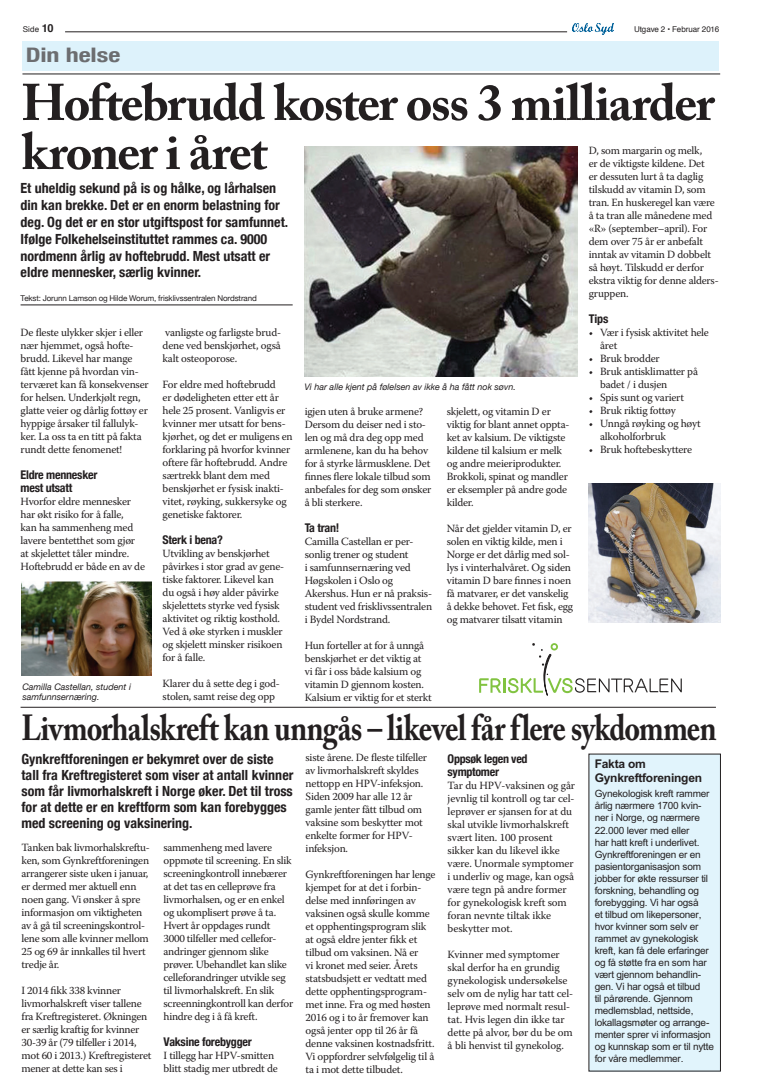
<style>
.page{position:relative;width:772px;height:1092px;background:#fff}
.page>*{position:absolute;margin:0;border:0;box-sizing:border-box;transform-origin:0 0}
.t1{font:700 51px/49px "Adobe Caslon Pro";letter-spacing:-.03em;color:#231f20}
.t2{font:700 36px "Adobe Caslon Pro";letter-spacing:-.02em;color:#231f20;scale:.83 1}
.t3{font:700 condensed 20px "Helvetica Neue";letter-spacing:-.005em;color:#6c6d70;scale:1.3 1}
.t4{font:700 condensed 14px/16.8px "Helvetica Neue";color:#231f20}
.t5{font:700 condensed 12px/13px "Helvetica Neue";letter-spacing:-.02em;color:#231f20}
.t6{font:700 12px/14px "M Arial";letter-spacing:-.02em;color:#231f20}
.t7{font:11px/13px "Warnock Pro";letter-spacing:-.02em;color:#231f20}
.t8{font:10px/12px "M Arial";letter-spacing:-.02em;color:#231f20}
.t9{font:italic 9px/10.8px "Helvetica Neue";color:#231f20}
.t10{font:8px "Helvetica Neue";letter-spacing:-.015em;color:#231f20}
.t11{font:8px "Helvetica";letter-spacing:-.005em;color:#231f20}
.s1{font-weight:700;font-size:11px}
</style>
<div class="page">
<hr style="left:65px;top:32px;width:501px;height:1px;background:#231f20">
<img style="left:572px;top:24px;width:41px;height:11px">
<div style="left:22px;top:41px;width:696px;height:30px;background:#ddf2fb"></div>
<hr style="left:22px;top:74px;width:697px;height:1px;background:#231f20">
<hr style="left:21px;top:305px;width:271px;height:1px;background:#231f20">
<img style="left:304px;top:146px;width:273px;height:230px">
<img style="left:22px;top:582px;width:129px;height:93px">
<img style="left:588px;top:483px;width:132px;height:139px">
<svg style="left:479px;top:643px;width:202px;height:52px"></svg>
<hr style="left:21px;top:707px;width:694px;height:1px;background:#231f20">
<div style="left:588px;top:754px;width:132px;height:316px;background:#e1f4fc"></div>
<p class="t11" style="left:23px;top:23px;width:32px">Side <span class="s1">10</span></p>
<p class="t11" style="left:633px;top:23px;width:86px">Utgave 2 • Februar 2016</p>
<h3 class="t3" style="left:26px;top:42px;width:74px">Din helse</h3>
<h1 class="t1" style="left:21px;top:78px;width:694px">Hoftebrudd koster oss 3 milliarder kroner i året</h1>
<p class="t4" style="left:21px;top:180px;width:269px">Et uheldig sekund på is og hålke, og lårhalsen din kan brekke. Det er en enorm belastning for deg. Og det er en stor utgiftspost for samfunnet.<br>Ifølge Folkehelseinstituttet rammes ca. 9000 nordmenn årlig av hoftebrudd. Mest utsatt er eldre mennesker, særlig kvinner.</p>
<p class="t10" style="left:21px;top:293px;width:237px">Tekst: Jorunn Lamson og Hilde Worum, frisklivssentralen Nordstrand</p>
<p class="t7" style="left:588px;top:143px;width:131px">D, som margarin og melk,<br>er de viktigste kildene. Det<br>er dessuten lurt å ta daglig tilskudd av vitamin D, som tran. En huskeregel kan være å ta tran alle månedene med «R» (september–april). For dem over 75 år er anbefalt inntak av vitamin D dobbelt så høyt. Tilskudd er derfor ekstra viktig for denne alders&shy;gruppen.</p>
<p class="t5" style="left:588px;top:312px;width:21px">Tips</p>
<p class="t7" style="left:599px;top:325px;width:110px;text-indent:-11px">• Vær i fysisk aktivitet hele året</p>
<p class="t7" style="left:588px;top:351px;width:72px">• Bruk brodder</p>
<p class="t7" style="left:599px;top:364px;width:99px;text-indent:-11px">• Bruk antisklimatter på badet / i dusjen</p>
<p class="t7" style="left:588px;top:390px;width:97px">• Spis sunt og variert</p>
<p class="t7" style="left:588px;top:403px;width:88px">• Bruk riktig fottøy</p>
<p class="t7" style="left:599px;top:416px;width:102px;text-indent:-11px">• Unngå røyking og høyt alkoholforbruk</p>
<p class="t7" style="left:588px;top:442px;width:105px">• Bruk hoftebeskyttere</p>
<p class="t7" style="left:21px;top:325px;width:129px">De fleste ulykker skjer i eller nær hjemmet, også hofte&shy;brudd. Likevel har mange fått kjenne på hvordan vin&shy;terværet kan få konsekvenser for helsen. Underkjølt regn, glatte veier og dårlig fottøy er hyppige årsaker til fallulyk&shy;ker. La oss ta en titt på fakta rundt dette fenomenet!</p>
<p class="t5" style="left:21px;top:468px;width:78px">Eldre mennesker mest utsatt</p>
<p class="t7" style="left:21px;top:494px;width:126px">Hvorfor eldre mennesker har økt risiko for å falle,<br>kan ha sammenheng med lavere bentetthet som gjør at skjelettet tåler mindre.<br>Hoftebrudd er både en av de</p>
<p class="t7" style="left:162px;top:325px;width:120px;text-align:justify">vanligste og farligste brud&shy;dene ved benskjørhet, også kalt osteoporose.</p>
<p class="t7" style="left:162px;top:377px;width:131px">For eldre med hoftebrudd<br>er dødeligheten etter ett år hele 25 prosent. Vanligvis er kvinner mer utsatt for bens&shy;kjørhet, og det er muligens en forklaring på hvorfor kvinner oftere får hoftebrudd. Andre særtrekk blant dem med benskjørhet er fysisk inakti&shy;vitet, røyking, sukkersyke og genetiske faktorer.</p>
<p class="t5" style="left:162px;top:533px;width:62px">Sterk i bena?</p>
<p class="t7" style="left:162px;top:546px;width:123px">Utvikling av benskjørhet påvirkes i stor grad av gene&shy;tiske faktorer. Likevel kan du også i høy alder påvirke skjelettets styrke ved fysisk aktivitet og riktig kosthold.<br>Ved å øke styrken i muskler og skjelett minsker risikoen for å falle.</p>
<p class="t7" style="left:162px;top:676px;width:119px">Klarer du å sette deg i god&shy;stolen, samt reise deg opp</p>
<p class="t9" style="left:304px;top:381px;width:213px">Vi har alle kjent på følelsen av ikke å ha fått nok søvn.</p>
<p class="t7" style="left:304px;top:405px;width:128px">igjen uten å bruke armene?<br>Dersom du deiser ned i sto&shy;len og må dra deg opp med armlenene, kan du ha behov for å styrke lårmusklene. Det finnes flere lokale tilbud som anbefales for deg som ønsker å bli sterkere.</p>
<p class="t5" style="left:304px;top:521px;width:36px">Ta tran!</p>
<p class="t7" style="left:304px;top:535px;width:129px">Camilla Castellan er per&shy;sonlig trener og student<br>i samfunnsernæring ved<br>Høgskolen i Oslo og<br>Akershus. Hun er nå praksis&shy;student ved frisklivssentralen i Bydel Nordstrand.</p>
<p class="t7" style="left:304px;top:639px;width:128px">Hun forteller at for å unngå benskjørhet er det viktig at vi får i oss både kalsium og vitamin D gjennom kosten.<br>Kalsium er viktig for et sterkt</p>
<p class="t7" style="left:446px;top:405px;width:124px">skjelett, og vitamin D er viktig for blant annet oppta&shy;ket av kalsium. De viktigste kildene til kalsium er melk og andre meieriprodukter.<br>Brokkoli, spinat og mandler er eksempler på andre gode kilder.</p>
<p class="t7" style="left:446px;top:522px;width:128px">Når det gjelder vitamin D, er solen en viktig kilde, men i<br>Norge er det dårlig med sol&shy;lys i vinterhalvåret. Og siden vitamin D bare finnes i noen få matvarer, er det vanskelig å dekke behovet. Fet fisk, egg og matvarer tilsatt vitamin</p>
<p class="t9" style="left:22px;top:680px;width:110px">Camilla Castellan, student i samfunnsernæring.</p>
<h2 class="t2" style="left:22px;top:706px;width:838px">Livmorhalskreft kan unngås – likevel får flere sykdommen</h2>
<p class="t4" style="left:21px;top:750px;width:273px;line-height:16px">Gynkreftforeningen er bekymret over de siste tall fra Kreftregisteret som viser at antall kvinner som får livmorhalskreft i Norge øker. Det til tross for at dette er en kreftform som kan forebygges med screening og vaksinering.</p>
<p class="t6" style="left:594px;top:757px;width:109px">Fakta om<br>Gynkreftforeningen</p>
<p class="t7" style="left:305px;top:750px;width:123px">siste årene. De fleste tilfeller av livmorhalskreft skyldes nettopp en HPV-infeksjon.<br>Siden 2009 har alle 12 år gamle jenter fått tilbud om vaksine som beskytter mot enkelte former for HPV&shy;infeksjon.</p>
<p class="t7" style="left:305px;top:867px;width:131px">Gynkreftforeningen har lenge kjempet for at det i forbin&shy;delse med innføringen av vaksinen også skulle komme et opphentingsprogram slik at også eldre jenter fikk et tilbud om vaksinen. Nå er<br>vi kronet med seier. Årets statsbudsjett er vedtatt med dette opphentingsprogram&shy;met inne. Fra og med høsten<br>2016 og i to år fremover kan også jenter opp til 26 år få denne vaksinen kostnadsfritt.<br>Vi oppfordrer selvfølgelig til å ta i mot dette tilbudet.</p>
<p class="t5" style="left:447px;top:751px;width:81px">Oppsøk legen ved symptomer</p>
<p class="t7" style="left:447px;top:778px;width:129px">Tar du HPV-vaksinen og går jevnlig til kontroll og tar cel&shy;leprøver er sjansen for at du skal utvikle livmorhalskreft svært liten. 100 prosent sikker kan du likevel ikke være. Unormale symptomer i underliv og mage, kan også være tegn på andre former for gynekologisk kreft som foran nevnte tiltak ikke beskytter mot.</p>
<p class="t7" style="left:447px;top:947px;width:127px">Kvinner med symptomer skal derfor ha en grundig gynekologisk undersøkelse selv om de nylig har tatt cel&shy;leprøve med normalt resul&shy;tat. Hvis legen din ikke tar dette på alvor, bør du be om å bli henvist til gynekolog.</p>
<p class="t8" style="left:594px;top:787px;width:121px">Gynekologisk kreft rammer årlig nærmere 1700 kvin&shy;ner i Norge, og nærmere<br>22.000 lever med eller<br>har hatt kreft i underlivet.<br>Gynkreftforeningen er en pasientorganisasjon som jobber for økte ressurser til forskning, behandling og forebygging. Vi har også<br>et tilbud om likepersoner, hvor kvinner som selv er rammet av gynekologisk kreft, kan få dele erfaringer og få støtte fra en som har vært gjennom behandlin&shy;gen. Vi har også et tilbud<br>til pårørende. Gjennom medlemsblad, nettside, lokallagsmøter og arrange&shy;menter sprer vi informasjon og kunnskap som er til nytte for våre medlemmer.</p>
<p class="t7" style="left:22px;top:840px;width:130px">Tanken bak livmorhalskreftu&shy;ken, som Gynkreftforeningen arrangerer siste uken i januar, er dermed mer aktuell enn noen gang. Vi ønsker å spre informasjon om viktigheten av å gå til screeningskontrol&shy;lene som alle kvinner mellom<br>25 og 69 år innkalles til hvert tredje år.</p>
<p class="t7" style="left:22px;top:983px;width:131px">I 2014 fikk 338 kvinner livmorhalskreft viser tallene fra Kreftregisteret. Økningen er særlig kraftig for kvinner<br>30-39 år (79 tilfeller i 2014, mot 60 i 2013.) Kreftregisteret mener at dette kan ses i</p>
<p class="t7" style="left:163px;top:841px;width:131px">sammenheng med lavere oppmøte til screening. En slik screeningkontroll innebærer at det tas en celleprøve fra livmorhalsen, og er en enkel og ukomplisert prøve å ta.<br>Hvert år oppdages rundt<br>3000 tilfeller med cellefor&shy;andringer gjennom slike prøver. Ubehandlet kan slike celleforandringer utvikle seg til livmorhalskreft. En slik screenningkontroll kan derfor hindre deg i å få kreft.</p>
<p class="t5" style="left:163px;top:1035px;width:90px">Vaksine forebygger</p>
<p class="t7" style="left:163px;top:1048px;width:116px">I tillegg har HPV-smitten blitt stadig mer utbredt de</p>
</div>
